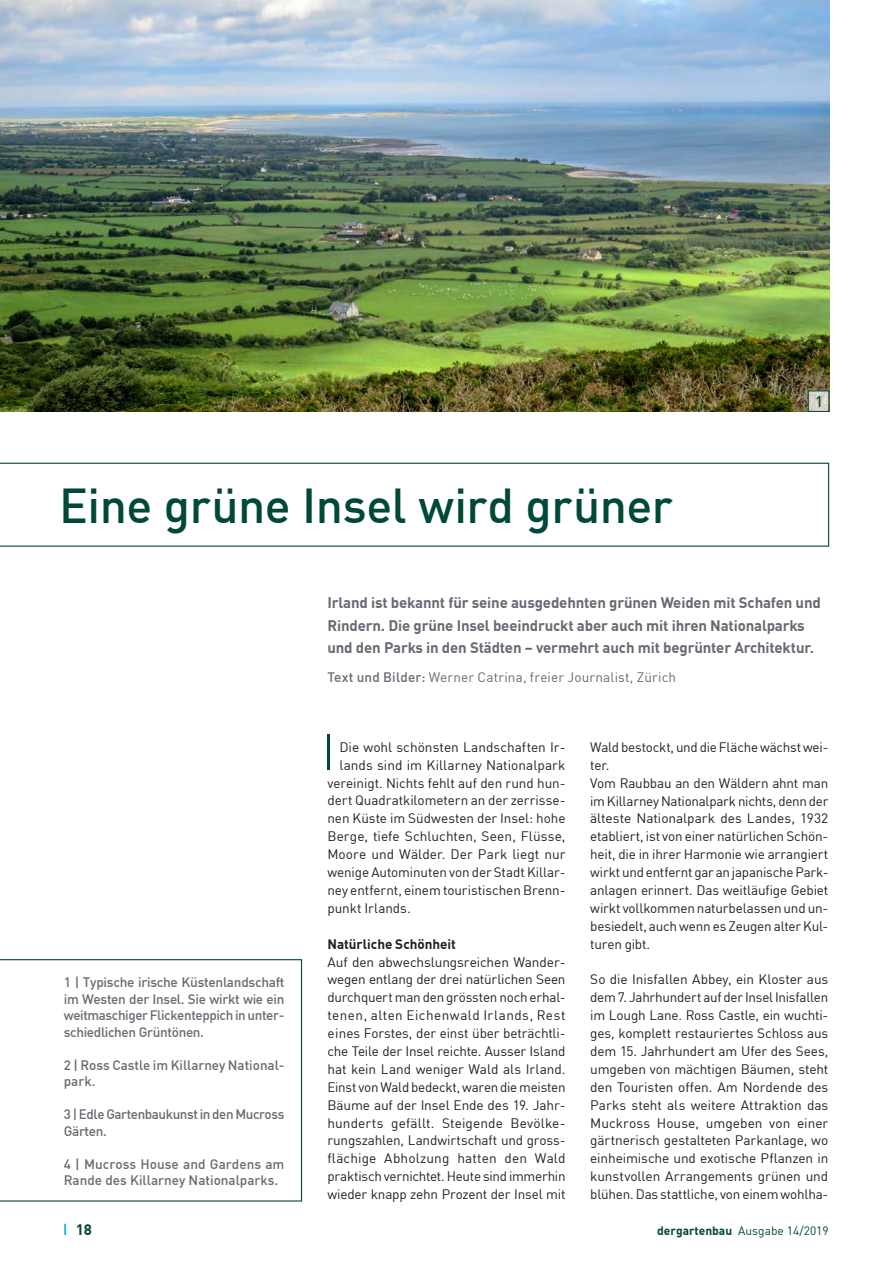
<style>
.page{position:relative;width:893px;height:1263px;background:#fff}
.page>*{position:absolute;margin:0;border:0;box-sizing:border-box;transform-origin:0 0}
.t1{font:500 48px "DIN Offc Pro";letter-spacing:-.01em;color:#004839}
.t2{font:700 15px/22.5px "DIN Offc Pro";letter-spacing:-.01em;color:#696973}
.t3{font:700 15px "DIN Offc Pro";color:#004839}
.t4{font:500 15px "DIN Offc Pro";color:#004839}
.t5{font:13.5px/17.9px "DIN Offc Pro";letter-spacing:-.01em;color:#231f20;text-align:justify}
.t6{font:500 13.5px/16.5px "DIN Offc Pro";letter-spacing:-.005em;color:#696973}
.t7{font:13.5px "DIN Offc Pro";letter-spacing:.01em;color:#696973}
.t8{font:500 13.5px/16.5px "DIN Offc Pro";letter-spacing:-.03em;color:#696973}
.t9{font:700 13.5px "DIN Offc Pro";color:#231f20}
.t10{font:12px "DIN Offc Pro";color:#004839}
.s1{font-weight:500}
.s2{font-weight:700}
</style>
<div class="page">
<svg style="left:64px;top:1224px;width:2px;height:11px"></svg>
<img style="left:0;top:0;width:829px;height:412px">
<hr style="left:327px;top:734px;width:3px;height:36px;background:#004839">
<svg style="left:810px;top:393px;width:17px;height:17px"></svg>
<div style="left:808px;top:391px;width:21px;height:21px;border:1px solid #004839"></div>
<svg style="left:0;top:463px;width:829px;height:84px"></svg>
<svg style="left:0;top:959px;width:302px;height:242px"></svg>
<h1 class="t1" style="left:59px;top:467px;width:615px">Eine grüne Insel wird grüner</h1>
<p class="t4" style="left:815px;top:389px;width:9px">1</p>
<p class="t6" style="left:64px;top:972px;width:222px;text-align:justify">1 | Typische irische Küstenlandschaft im Westen der Insel. Sie wirkt wie ein weitmaschiger Flickenteppich in unter&shy;schiedlichen Grüntönen.</p>
<p class="t6" style="left:64px;top:1055px;width:222px">2 | Ross Castle im Killarney National&shy;park.</p>
<p class="t8" style="left:64px;top:1104px;width:222px">3 | Edle Gartenbaukunst in den Mucross<br>Gärten.</p>
<p class="t6" style="left:64px;top:1154px;width:222px">4 | Mucross House and Gardens am<br>Rande des Killarney Nationalparks.</p>
<p class="t2" style="left:327px;top:589px;width:495px">Irland ist bekannt für seine ausgedehnten grünen Weiden mit Schafen und<br>Rindern. Die grüne Insel beeindruckt aber auch mit ihren Nationalparks und den Parks in den Städten – vermehrt auch mit begrünter Architektur.</p>
<p class="t7" style="left:327px;top:666px;width:350px"><span class="s1">Text und Bilder:</span> Werner Catrina, freier Journalist, Zürich</p>
<p class="t5" style="left:339px;top:737px;width:228px">Die wohl schönsten Landschaften Ir-</p>
<p class="t5" style="left:339px;top:754px;width:228px">lands sind im Killarney Nationalpark</p>
<p class="t5" style="left:327px;top:772px;width:240px">vereinigt. Nichts fehlt auf den rund hun-</p>
<p class="t5" style="left:327px;top:790px;width:240px">dert Quadratkilometern an der zerrisse-</p>
<p class="t5" style="left:327px;top:808px;width:240px">nen Küste im Südwesten der Insel: hohe</p>
<p class="t5" style="left:327px;top:826px;width:240px">Berge, tiefe Schluchten, Seen, Flüsse,</p>
<p class="t5" style="left:327px;top:844px;width:240px">Moore und Wälder. Der Park liegt nur</p>
<p class="t5" style="left:327px;top:862px;width:240px">wenige Autominuten von der Stadt Killar-</p>
<p class="t5" style="left:327px;top:880px;width:240px">ney entfernt, einem touristischen Brenn-</p>
<p class="t5" style="left:327px;top:898px;width:85px">punkt Irlands.</p>
<p class="t9" style="left:327px;top:932px;width:130px">Natürliche Schönheit</p>
<p class="t5" style="left:327px;top:951px;width:240px">Auf den abwechslungsreichen Wander&shy;wegen entlang der drei natürlichen Seen durchquert man den grössten noch erhal&shy;tenen, alten Eichenwald Irlands, Rest eines Forstes, der einst über beträchtli&shy;che Teile der Insel reichte. Ausser Island hat kein Land weniger Wald als Irland.<br>Einst von Wald bedeckt, waren die meisten Bäume auf der Insel Ende des 19. Jahr&shy;hunderts gefällt. Steigende Bevölke&shy;rungszahlen, Landwirtschaft und gross&shy;flächige Abholzung hatten den Wald praktisch vernichtet. Heute sind immerhin wieder knapp zehn Prozent der Insel mit</p>
<p class="t5" style="left:590px;top:737px;width:240px;text-align:left">Wald bestockt, und die Fläche wächst wei&shy;ter.<br>Vom Raubbau an den Wäldern ahnt man im Killarney Nationalpark nichts, denn der älteste Nationalpark des Landes, 1932 etabliert, ist von einer natürlichen Schön&shy;heit, die in ihrer Harmonie wie arrangiert wirkt und entfernt gar an japanische Park&shy;anlagen erinnert. Das weitläufige Gebiet wirkt vollkommen naturbelassen und un&shy;besiedelt, auch wenn es Zeugen alter Kul&shy;turen gibt.</p>
<p class="t5" style="left:590px;top:969px;width:240px">So die Inisfallen Abbey, ein Kloster aus dem 7. Jahrhundert auf der Insel Inisfallen im Lough Lane. Ross Castle, ein wuchti&shy;ges, komplett restauriertes Schloss aus dem 15. Jahrhundert am Ufer des Sees, umgeben von mächtigen Bäumen, steht den Touristen offen. Am Nordende des Parks steht als weitere Attraktion das Muckross House, umgeben von einer gärtnerisch gestalteten Parkanlage, wo einheimische und exotische Pflanzen in kunstvollen Arrangements grünen und blühen. Das stattliche, von einem wohlha-</p>
<p class="t3" style="left:76px;top:1217px;width:18px">18</p>
<p class="t10" style="left:657px;top:1221px;width:173px"><span class="s2">dergartenbau</span> Ausgabe 14/2019</p>
</div>
